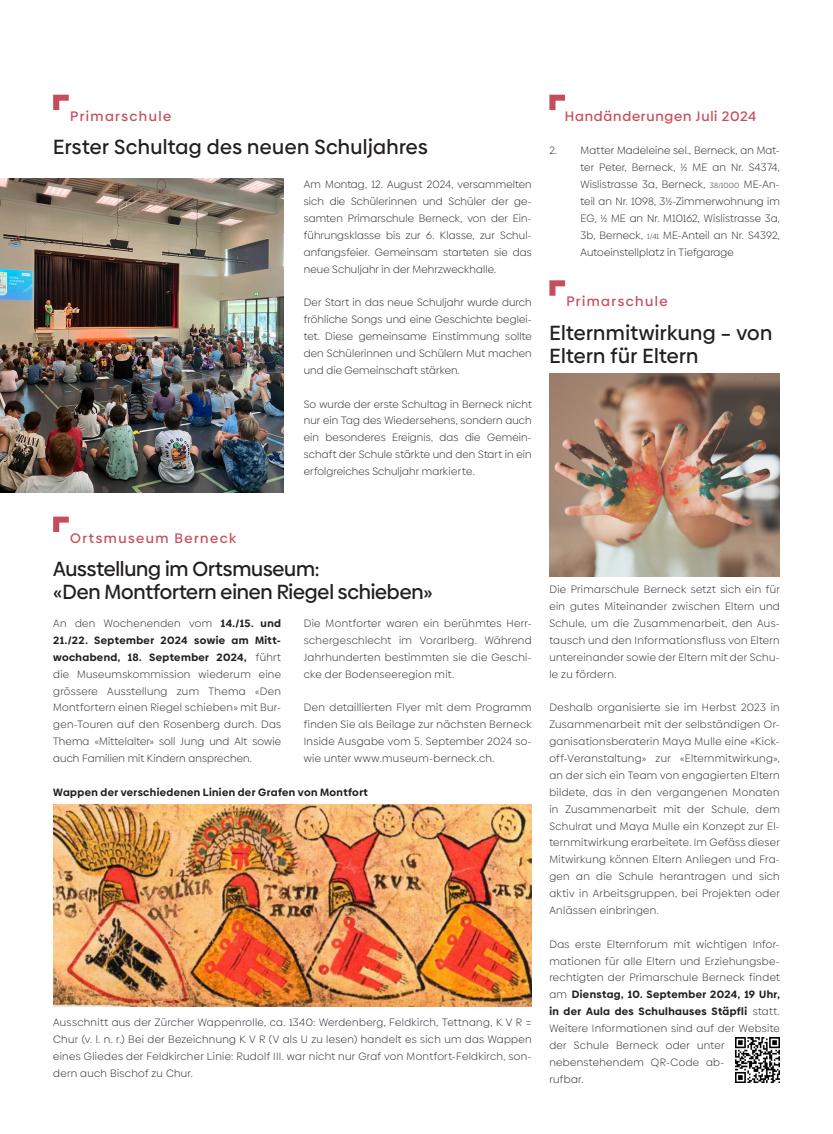
<style>
.page{position:relative;width:833px;height:1134px;background:#fff}
.page>*{position:absolute;margin:0;border:0;box-sizing:border-box;transform-origin:0 0}
._02_haupttitel{font:500 20.5px/23px "Biennale";letter-spacing:.01em;color:#231f20}
._02_haupttitel-2{font:500 20.5px/23px "Biennale";letter-spacing:-.01em;color:#231f20}
._03_label{font:500 13.75px "Biennale";letter-spacing:.105em;color:#c64e5c}
._03_label-2{font:500 13.75px "Biennale";letter-spacing:.055em;color:#c64e5c}
._01_grundtext{font:300 10.62px/16.9px "Biennale";letter-spacing:.03em;color:#231f20;text-align:justify}
._06_kontakt_bildlegende{font:300 10.62px/16.9px "Biennale";letter-spacing:.03em;color:#231f20;text-align:justify}
._05_untertitel{font:300 10.62px/16.9px "Biennale";letter-spacing:.01em;color:#231f20;text-align:justify}
._01_grundtext-2{font:700 10.62px "Biennale";letter-spacing:.035em;color:#231f20}
.s1{font-size:7.5px}
.s2{font-weight:700}
</style>
<div class="page">
<svg style="left:549px;top:280px;width:16px;height:16px"></svg>
<svg style="left:53px;top:95px;width:16px;height:15px"></svg>
<svg style="left:53px;top:517px;width:16px;height:15px"></svg>
<svg style="left:549px;top:95px;width:16px;height:15px"></svg>
<img style="left:0;top:179px;width:283px;height:313px">
<img style="left:735px;top:1037px;width:45px;height:46px">
<img style="left:549px;top:374px;width:231px;height:202px">
<img style="left:53px;top:804px;width:478px;height:202px">
<p class="_03_label" style="left:70px;top:107px;width:103px">Primarschule</p>
<p class="_02_haupttitel" style="left:53px;top:136px;width:376px">Erster Schultag des neuen Schuljahres</p>
<p class="_01_grundtext" style="left:304px;top:176px;width:229px">Am Montag, 12. August 2024, versammelten sich die Schülerinnen und Schüler der ge&shy;samten Primarschule Berneck, von der Ein&shy;führungsklasse bis zur 6. Klasse, zur Schul&shy;anfangsfeier. Gemeinsam starteten sie das neue Schuljahr in der Mehrzweckhalle.</p>
<p class="_01_grundtext" style="left:304px;top:294px;width:229px">Der Start in das neue Schuljahr wurde durch fröhliche Songs und eine Geschichte beglei&shy;tet. Diese gemeinsame Einstimmung sollte den Schülerinnen und Schülern Mut machen und die Gemeinschaft stärken.</p>
<p class="_01_grundtext" style="left:304px;top:395px;width:229px">So wurde der erste Schultag in Berneck nicht nur ein Tag des Wiedersehens, sondern auch ein besonderes Ereignis, das die Gemein&shy;schaft der Schule stärkte und den Start in ein erfolgreiches Schuljahr markierte.</p>
<p class="_03_label-2" style="left:565px;top:107px;width:193px">Handänderungen Juli 2024</p>
<p class="_05_untertitel" style="left:580px;top:142px;width:201px;text-indent:-31px">2. Matter Madeleine sel., Berneck, an Mat&shy;ter Peter, Berneck, 1/2 ME an Nr. S4374, Wislistrasse 3a, Berneck, <span class="s1">38/1000</span> ME-An&shy;teil an Nr. 1098, 31/2-Zimmerwohnung im EG, 1/2 ME an Nr. M10162, Wislistrasse 3a, 3b, Berneck, <span class="s1">1/41</span> ME-Anteil an Nr. S4392, Autoeinstellplatz in Tiefgarage</p>
<p class="_03_label" style="left:566px;top:293px;width:103px">Primarschule</p>
<p class="_02_haupttitel" style="left:549px;top:321px;width:224px">Elternmitwirkung – von<br>Eltern für Eltern</p>
<p class="_03_label" style="left:70px;top:529px;width:168px">Ortsmuseum Berneck</p>
<p class="_02_haupttitel-2" style="left:53px;top:558px;width:381px">Ausstellung im Ortsmuseum:<br>«Den Montfortern einen Riegel schieben»</p>
<p class="_01_grundtext" style="left:53px;top:615px;width:229px">An den Wochenenden vom <span class="s2">14./15. und 21./22. September 2024 sowie am Mitt&shy;wochabend, 18. September 2024,</span> führt die Museumskommission wiederum eine grössere Ausstellung zum Thema «Den Montfortern einen Riegel schieben» mit Bur&shy;gen-Touren auf den Rosenberg durch. Das Thema «Mittelalter» soll Jung und Alt sowie auch Familien mit Kindern ansprechen.</p>
<p class="_01_grundtext" style="left:304px;top:615px;width:229px">Die Montforter waren ein berühmtes Herr&shy;schergeschlecht im Vorarlberg. Während Jahrhunderten bestimmten sie die Geschi&shy;cke der Bodenseeregion mit.</p>
<p class="_01_grundtext" style="left:304px;top:699px;width:229px">Den detaillierten Flyer mit dem Programm finden Sie als Beilage zur nächsten Berneck Inside Ausgabe vom 5. September 2024 so&shy;wie unter www.museum-berneck.ch.</p>
<p class="_01_grundtext-2" style="left:53px;top:785px;width:316px">Wappen der verschiedenen Linien der Grafen von Montfort</p>
<p class="_06_kontakt_bildlegende" style="left:53px;top:1014px;width:480px">Ausschnitt aus der Zürcher Wappenrolle, ca. 1340: Werdenberg, Feldkirch, Tettnang, K V R = Chur (v. l. n. r.) Bei der Bezeichnung K V R (V als U zu lesen) handelt es sich um das Wappen eines Gliedes der Feldkircher Linie: Rudolf III. war nicht nur Graf von Montfort-Feldkirch, son&shy;dern auch Bischof zu Chur.</p>
<p class="_01_grundtext" style="left:549px;top:581px;width:232px">Die Primarschule Berneck setzt sich ein für ein gutes Miteinander zwischen Eltern und Schule, um die Zusammenarbeit, den Aus&shy;tausch und den Informationsfluss von Eltern untereinander sowie der Eltern mit der Schu&shy;le zu fördern.</p>
<p class="_01_grundtext" style="left:549px;top:699px;width:232px">Deshalb organisierte sie im Herbst 2023 in Zusammenarbeit mit der selbständigen Or&shy;ganisationsberaterin Maya Mulle eine «Kick&shy;off-Veranstaltung» zur «Elternmitwirkung», an der sich ein Team von engagierten Eltern bildete, das in den vergangenen Monaten in Zusammenarbeit mit der Schule, dem Schulrat und Maya Mulle ein Konzept zur El&shy;ternmitwirkung erarbeitete. Im Gefäss dieser Mitwirkung können Eltern Anliegen und Fra&shy;gen an die Schule herantragen und sich aktiv in Arbeitsgruppen, bei Projekten oder Anlässen einbringen.</p>
<p class="_01_grundtext" style="left:549px;top:935px;width:232px;text-align:left">Das erste Elternforum mit wichtigen Infor&shy;mationen für alle Eltern und Erziehungsbe&shy;rechtigten der Primarschule Berneck findet am <span class="s2">Dienstag, 10. September 2024, 19 Uhr, in der Aula des Schulhauses Stäpfli</span> statt.<br>Weitere Informationen sind auf der Website der Schule Berneck oder unter nebenstehendem QR-Code ab-<br>rufbar.</p>
</div>
